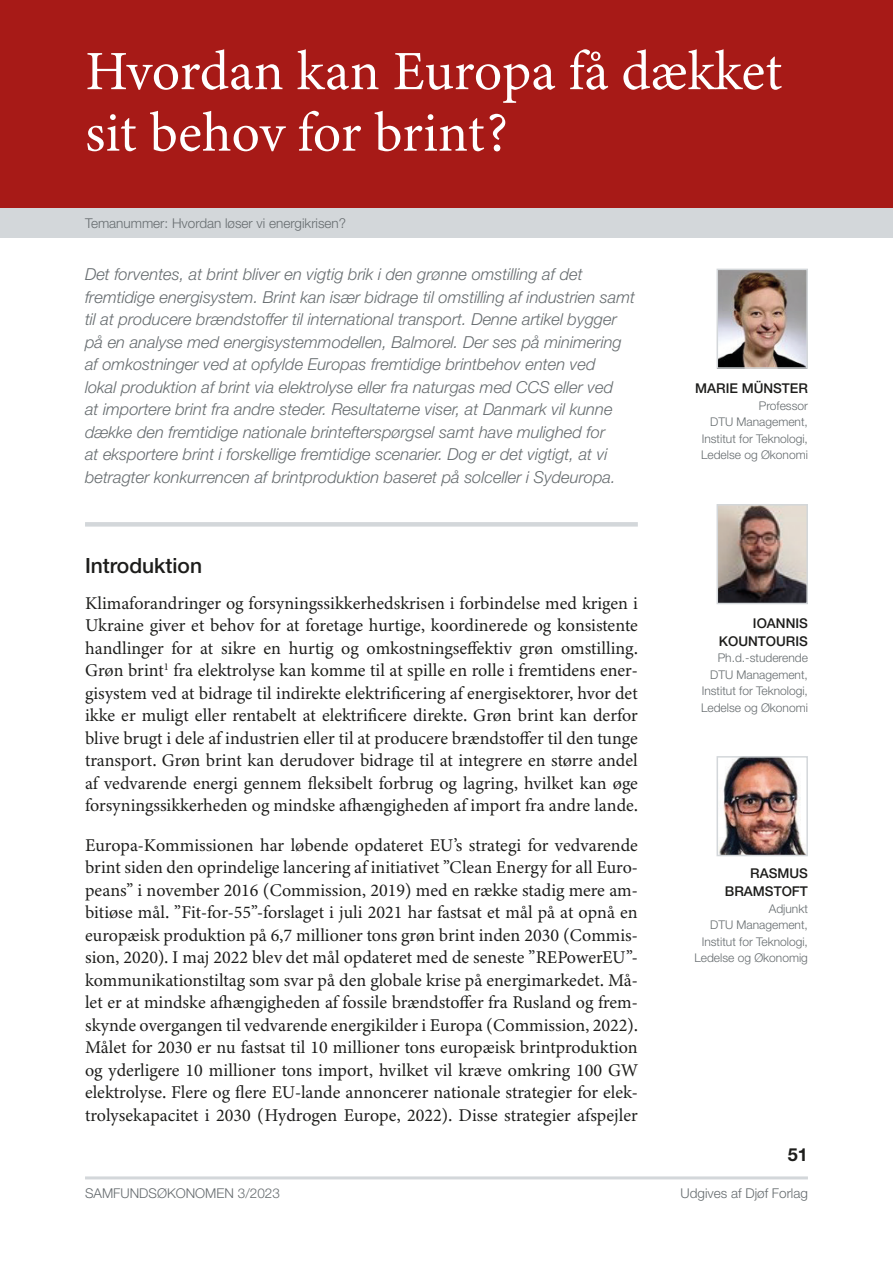
<style>
.page{position:relative;width:893px;height:1263px;background:#fff}
.page>*{position:absolute;margin:0;border:0;box-sizing:border-box;transform-origin:0 0}
.t1{font:55.5px/61.5px "Minion 3";color:#fff}
.t2{font:500 21px "Helvetica Neue LT Std";color:#1d1d1b}
.t3{font:18px/22.5px "Minion 3";color:#1d1d1b;text-align:justify}
.t4{font:700 18px "Helvetica Neue LT Std";color:#1d1d1b}
.t5{font:italic 300 16.5px/22.5px "Helvetica Neue LT Std";color:#666c6f}
.t6{font:300 13.5px "Helvetica Neue LT Std";color:#666c6f}
.t7{font:500 13.5px/18px "Helvetica Neue LT Std";color:#1d1d1b;text-align:right}
.t8{font:300 12px/16.5px "Helvetica Neue LT Std";color:#666c6f;text-align:right}
</style>
<div class="page">
<div style="left:0;top:0;width:893px;height:213px;background:#a71a17"></div>
<div style="left:0;top:208px;width:893px;height:30px;background:#d3d7da"></div>
<hr style="left:85px;top:1176px;width:723px;height:3px;background:#d3d7da">
<div style="left:85px;top:522px;width:553px;height:5px;background:#d3d7da"></div>
<img style="left:719px;top:759px;width:86px;height:94px">
<div style="left:716px;top:756px;width:92px;height:100px;border:2px solid #d3d7da"></div>
<img style="left:719px;top:507px;width:86px;height:94px">
<div style="left:716px;top:504px;width:92px;height:100px;border:2px solid #d3d7da"></div>
<img style="left:719px;top:272px;width:86px;height:94px">
<div style="left:716px;top:269px;width:92px;height:100px;border:2px solid #d3d7da"></div>
<h1 class="t1" style="left:85px;top:40px;width:699px">Hvordan kan Europa få dækket sit behov for brint?</h1>
<p class="t6" style="left:85px;top:215px;width:263px">Temanummer: Hvordan løser vi energikrisen?</p>
<p class="t5" style="left:85px;top:263px;width:552px">Det forventes, at brint bliver en vigtig brik i den grønne omstilling af det fremtidige energisystem. Brint kan især bidrage til omstilling af industrien samt til at producere brændstoffer til international transport. Denne artikel bygger på en analyse med energisystemmodellen, Balmorel. Der ses på minimering af omkostninger ved at opfylde Europas fremtidige brintbehov enten ved<br>lokal produktion af brint via elektrolyse eller fra naturgas med CCS eller ved<br>at importere brint fra andre steder. Resultaterne viser, at Danmark vil kunne dække den fremtidige nationale brintefterspørgsel samt have mulighed for<br>at eksportere brint i forskellige fremtidige scenarier. Dog er det vigtigt, at vi betragter konkurrencen af brintproduktion baseret på solceller i Sydeuropa.</p>
<p class="t2" style="left:85px;top:553px;width:119px">Introduktion</p>
<p class="t3" style="left:85px;top:591px;width:554px">Klimaforandringer og forsyningssikkerhedskrisen i forbindelse med krigen i Ukraine giver et behov for at foretage hurtige, koordinerede og konsistente handlinger for at sikre en hurtig og omkostningseffektiv grøn omstilling.<br>Grøn brint<sup>1</sup> fra elektrolyse kan komme til at spille en rolle i fremtidens ener&shy;gisystem ved at bidrage til indirekte elektrificering af energisektorer, hvor det ikke er muligt eller rentabelt at elektrificere direkte. Grøn brint kan derfor blive brugt i dele af industrien eller til at producere brændstoffer til den tunge transport. Grøn brint kan derudover bidrage til at integrere en større andel af vedvarende energi gennem fleksibelt forbrug og lagring, hvilket kan øge forsyningssikkerheden og mindske afhængigheden af import fra andre lande.</p>
<p class="t3" style="left:85px;top:833px;width:554px">Europa-Kommissionen har løbende opdateret EU’s strategi for vedvarende brint siden den oprindelige lancering af initiativet ”Clean Energy for all Euro&shy;peans” i november 2016 (Commission, 2019) med en række stadig mere am&shy;bitiøse mål. ”Fit-for-55”-forslaget i juli 2021 har fastsat et mål på at opnå en europæisk produktion på 6,7 millioner tons grøn brint inden 2030 (Commis&shy;sion, 2020). I maj 2022 blev det mål opdateret med de seneste ”REPowerEU”- kommunikationstiltag som svar på den globale krise på energimarkedet. Må&shy;let er at mindske afhængigheden af fossile brændstoffer fra Rusland og frem&shy;skynde overgangen til vedvarende energikilder i Europa (Commission, 2022).<br>Målet for 2030 er nu fastsat til 10 millioner tons europæisk brintproduktion og yderligere 10 millioner tons import, hvilket vil kræve omkring 100 GW elektrolyse. Flere og flere EU-lande annoncerer nationale strategier for elek&shy;trolysekapacitet i 2030 (Hydrogen Europe, 2022). Disse strategier afspejler</p>
<p class="t7" style="left:695px;top:379px;width:114px">MARIE MÜNSTER</p>
<p class="t8" style="left:701px;top:397px;width:108px">Professor<br>DTU Management,<br>Institut for Teknologi,<br>Ledelse og Økonomi</p>
<p class="t7" style="left:719px;top:614px;width:91px">IOANNIS<br>KOUNTOURIS</p>
<p class="t8" style="left:701px;top:650px;width:108px">Ph.d.-studerende<br>DTU Management,<br>Institut for Teknologi,<br>Ledelse og Økonomi</p>
<p class="t7" style="left:725px;top:864px;width:85px">RASMUS<br>BRAMSTOFT</p>
<p class="t8" style="left:694px;top:900px;width:115px">Adjunkt<br>DTU Management,<br>Institut for Teknologi,<br>Ledelse og Økonomig</p>
<p class="t4" style="left:788px;top:1143px;width:22px">51</p>
<p class="t6" style="left:85px;top:1185px;width:196px">SAMFUNDSØKONOMEN 3/2023</p>
<p class="t6" style="left:681px;top:1185px;width:129px">Udgives af Djøf Forlag</p>
</div>
